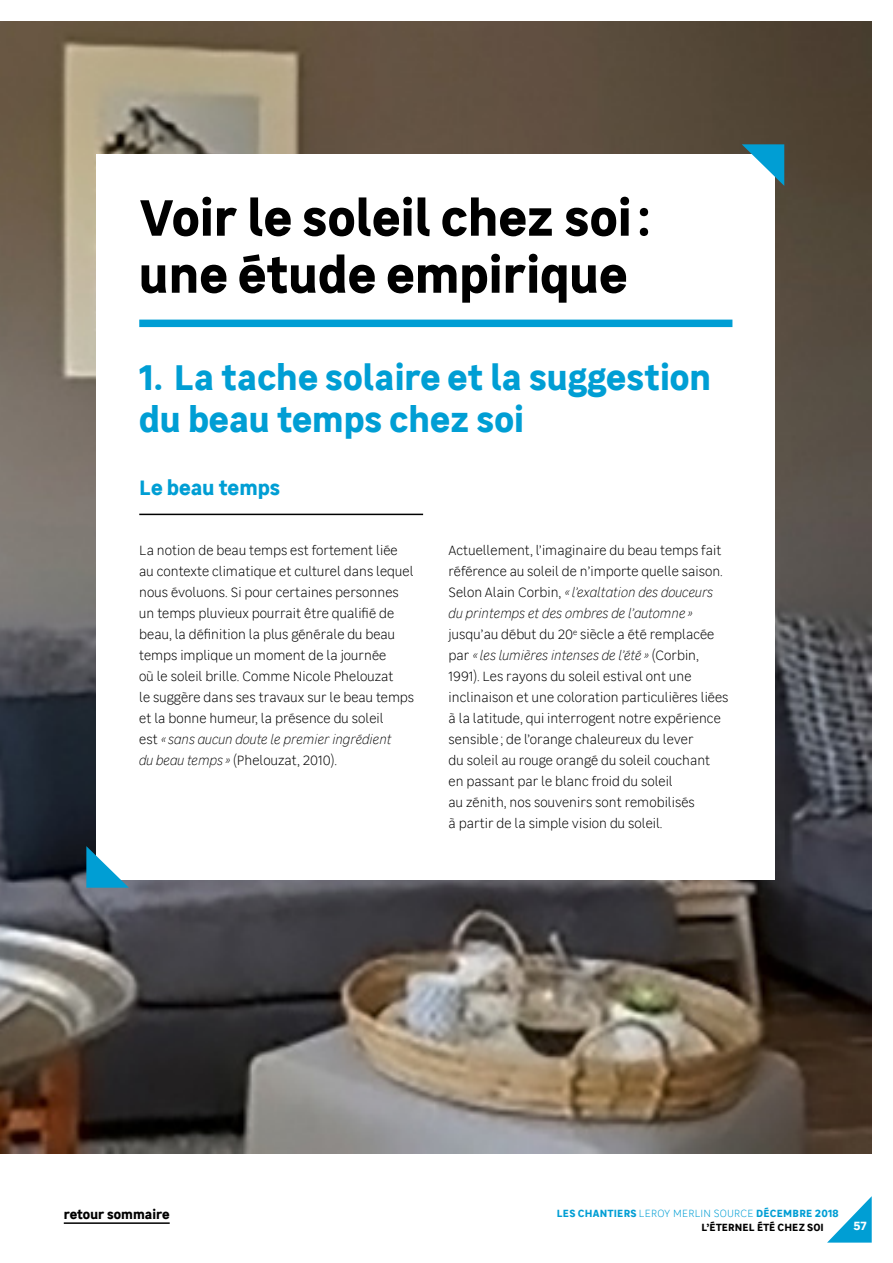
<style>
.page{position:relative;width:893px;height:1263px;background:#fff}
.page>*{position:absolute;margin:0;border:0;box-sizing:border-box;transform-origin:0 0}
.t1{font:700 51px/57px "Leroy Merlin Sans";color:#000}
.t2{font:700 36px/42px "Leroy Merlin Sans";color:#009ed4}
.t3{font:700 21px "Leroy Merlin Sans";color:#009ed4}
.t4{font:300 13.5px/21px "Leroy Merlin Sans";color:#000}
.t5{font:700 13.5px "Leroy Merlin Sans";color:#000}
.t6{font:700 12px "Leroy Merlin Sans";color:#fff}
.t7{font:700 10.5px/13.5px "Leroy Merlin Sans";letter-spacing:.01em;color:#009ed4}
.s1{font-style:italic}
.s2{font-weight:300}
.s3{color:#000}
</style>
<div class="page">
<img style="left:0;top:21px;width:872px;height:1132px">
<div style="left:97px;top:154px;width:678px;height:725px;background:#fff"></div>
<div style="left:139px;top:320px;width:593px;height:7px;background:#009ed4"></div>
<hr style="left:139px;top:514px;width:284px;height:1px;background:#000">
<svg style="left:742px;top:144px;width:42px;height:42px"></svg>
<svg style="left:86px;top:846px;width:43px;height:42px"></svg>
<svg style="left:827px;top:1196px;width:45px;height:46px"></svg>
<hr style="left:64px;top:1222px;width:106px;height:2px;background:#000">
<h1 class="t1" style="left:139px;top:186px;width:512px">Voir le soleil chez soi : une étude empirique</h1>
<h2 class="t2" style="left:139px;top:355px;width:574px">1. La tache solaire et la suggestion du beau temps chez soi</h2>
<h3 class="t3" style="left:139px;top:471px;width:143px">Le beau temps</h3>
<p class="t4" style="left:139px;top:539px;width:276px">La notion de beau temps est fortement liée au contexte climatique et culturel dans lequel nous évoluons. Si pour certaines personnes un temps pluvieux pourrait être qualifié de beau, la définition la plus générale du beau temps implique un moment de la journée<br>où le soleil brille. Comme Nicole Phelouzat<br>le suggère dans ses travaux sur le beau temps et la bonne humeur, la présence du soleil<br>est <span class="s1">« sans aucun doute le premier ingrédient<br>du beau temps »</span> (Phelouzat, 2010).</p>
<p class="t4" style="left:449px;top:539px;width:282px">Actuellement, l’imaginaire du beau temps fait référence au soleil de n’importe quelle saison.<br>Selon Alain Corbin, <span class="s1">« l’exaltation des douceurs du printemps et des ombres de l’automne » </span>jusqu’au début du 20<sup>e</sup> siècle a été remplacée par <span class="s1">« les lumières intenses de l’été »</span> (Corbin, 1991). Les rayons du soleil estival ont une inclinaison et une coloration particulières liées à la latitude, qui interrogent notre expérience sensible ; de l’orange chaleureux du lever<br>du soleil au rouge orangé du soleil couchant en passant par le blanc froid du soleil<br>au zénith, nos souvenirs sont remobilisés<br>à partir de la simple vision du soleil.</p>
<p class="t5" style="left:64px;top:1203px;width:107px">retour sommaire</p>
<p class="t7" style="left:701px;top:1206px;width:139px;text-indent:-145px">LES CHANTIERS <span class="s2">LEROY MERLIN SOURCE</span> DÉCEMBRE 2018<br><span class="s3">L’ÉTERNEL ÉTÉ CHEZ SOI</span></p>
<p class="t6" style="left:853px;top:1216px;width:15px">57</p>
</div>
